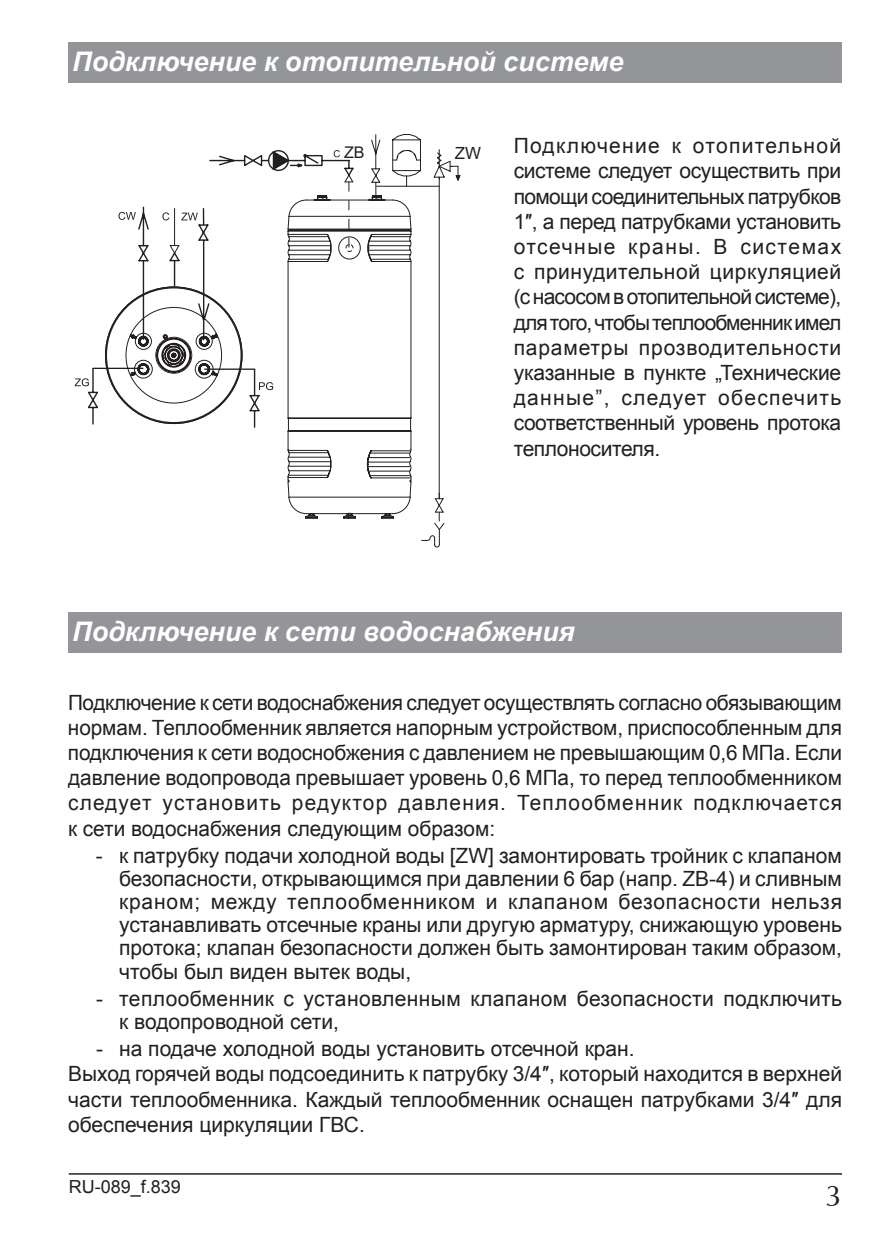
<style>
.page{position:relative;width:893px;height:1259px;background:#fff}
.page>*{position:absolute;margin:0;border:0;box-sizing:border-box;transform-origin:0 0}
.t1{font:30px "Ottawa";color:#231f20}
.t2{font:italic 700 27px "Arial";color:#fff}
.t3{font:21px/25.2px "Arial";color:#231f20;text-align:justify}
.t4{font:21px/23.1px "Arial";letter-spacing:.02em;color:#231f20}
.t5{font:18px "Arial";color:#231f20}
.t6{font:16.8px "Arial";color:#231f20}
.t7{font:16.2px "Arial";color:#231f20}
</style>
<div class="page">
<hr style="left:69px;top:1173px;width:773px;height:1px;background:#231f20">
<div style="left:68px;top:613px;width:774px;height:40px;background:#939598"></div>
<div style="left:68px;top:42px;width:774px;height:41px;background:#939598"></div>
<svg style="left:75px;top:367px;width:24px;height:58px"></svg>
<hr style="left:93px;top:368px;width:50px;height:1px;background:#231f20">
<svg style="left:105px;top:134px;width:356px;height:413px"></svg>
<p class="t2" style="left:72px;top:43px;width:553px">Подключение к отопительной системе</p>
<p class="t7" style="left:344px;top:142px;width:22px">ZB</p>
<p class="t6" style="left:455px;top:142px;width:28px">ZW</p>
<p class="t3" style="left:514px;top:133px;width:329px">Подключение к отопительной системе следует осуществить при помощи соединительных патрубков 1″, а перед патрубками установить отсечные краны. В системах с принудительной циркуляцией (с насосом в отопительной системе), длятого,чтобытеплообменникимел параметры прозводительности указанные в пункте „Технические данные”, следует обеспечить соответственный уровень протока теплоносителя.</p>
<p class="t2" style="left:72px;top:613px;width:504px">Подключение к сети водоснабжения</p>
<p class="t3" style="left:68px;top:690px;width:775px">Подключение к сети водоснабжения следует осуществлять согласно обязывающим нормам. Теплообменник является напорным устройством, приспособленным для подключения к сети водоснобжения с давлением не превышающим 0,6 МПа. Если давление водопровода превышает уровень 0,6 МПа, то перед теплообменником следует установить редуктор давления. Теплообменник подключается к сети водоснабжения следующим образом:</p>
<p class="t3" style="left:119px;top:844px;width:724px;line-height:23.1px;text-indent:-23px">- к патрубку подачи холодной воды [ZW] замонтировать тройник с клапаном безопасности, открывающимся при давлении 6 бар (напр. ZB-4) и сливным краном; между теплообменником и клапаном безопасности нельзя устанавливать отсечные краны или другую арматуру, снижающую уровень протока; клапан безопасности должен быть замонтирован таким образом, чтобы был виден вытек воды,</p>
<p class="t4" style="left:119px;top:987px;width:724px;text-indent:-23px">- теплообменник с установленным клапаном безопасности подключить к водопроводной сети,</p>
<p class="t3" style="left:68px;top:1036px;width:775px;text-align:left;text-indent:28px">- на подаче холодной воды установить отсечной кран.<br>Выход горячей воды подсоединить к патрубку 3/4″, который находится в верхней части теплообменника. Каждый теплообменник оснащен патрубками 3/4″ для обеспечения циркуляции ГВС.</p>
<p class="t5" style="left:69px;top:1175px;width:114px">RU-089_f.839</p>
<h1 class="t1" style="left:825px;top:1177px;width:18px">3</h1>
</div>
